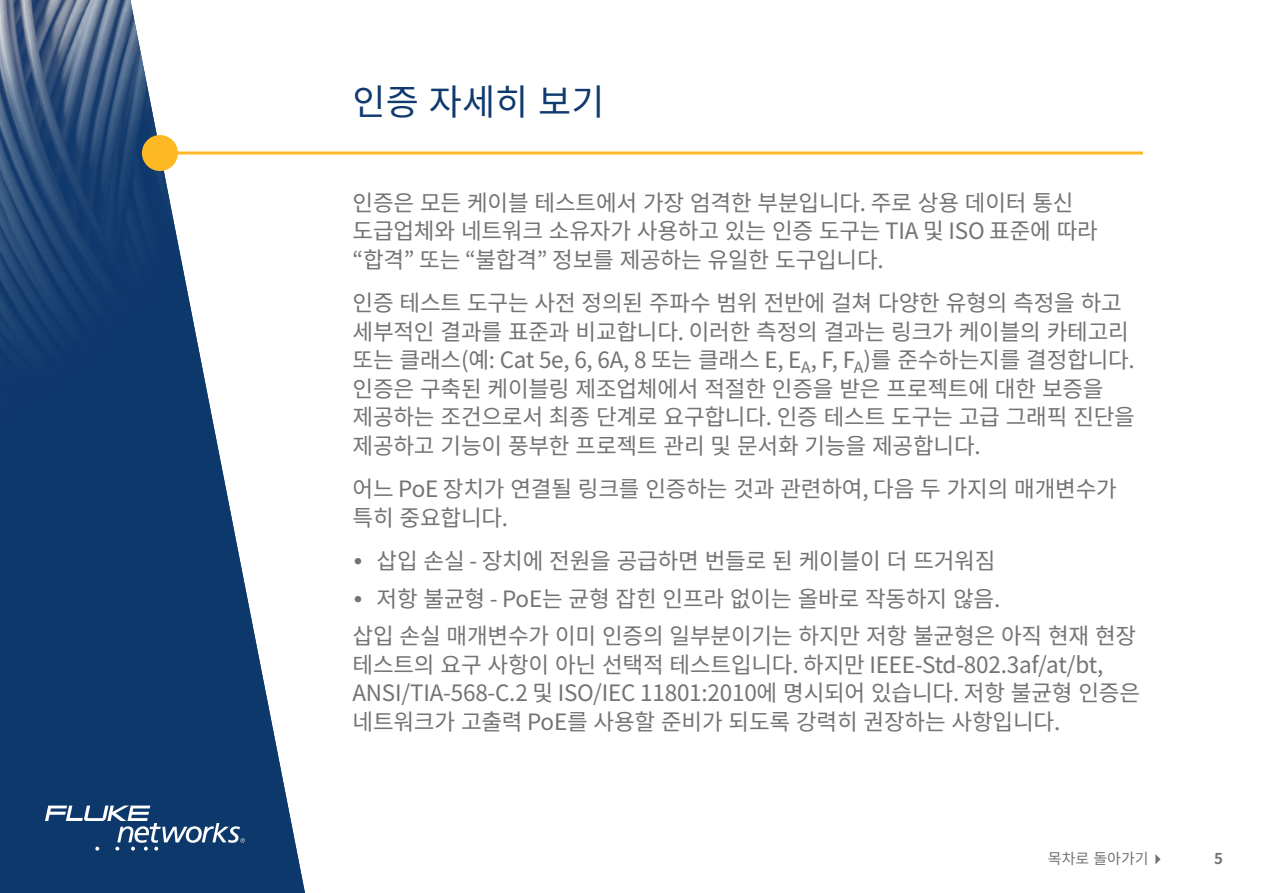
<style>
.page{position:relative;width:1263px;height:893px;background:#fff}
.page>*{position:absolute;margin:0;border:0;box-sizing:border-box;transform-origin:0 0}
.Section_heads-incl_i{font:36px "Noto Sans CJ Kkr";color:#0f3a6e}
.Body_copy{font:22.5px/28.5px "Noto Sans CJ Kkr";letter-spacing:-.01em;color:#737373}
.Body-bullets{font:22.5px "Noto Sans CJ Kkr";letter-spacing:-.01em;color:#737373}
.t1{font:15px "Noto Sans CJ Kkr";color:#737373}
.t2{font:700 15px "Noto Sans CJ Kkr";color:#737373}
.s1{font-family:"Officina Sans ITC Std"}
</style>
<div class="page">
<img style="left:0;top:0;width:305px;height:893px">
<svg style="left:45px;top:806px;width:200px;height:45px"></svg>
<svg style="left:1155px;top:854px;width:5px;height:10px"></svg>
<div style="left:142px;top:135px;width:36px;height:36px;background:#fdb924;border-radius:50%"></div>
<hr style="left:166px;top:152px;width:977px;height:3px;background:#fdb924">
<p class="Section_heads-incl_i" style="left:352px;top:82px;width:254px">인증 자세히 보기</p>
<p class="Body_copy" style="left:352px;top:189px;width:747px">인증은 모든 케이블 테스트에서 가장 엄격한 부분입니다. 주로 상용 데이터 통신 도급업체와 네트워크 소유자가 사용하고 있는 인증 도구는 TIA 및 ISO 표준에 따라 “합격” 또는 “불합격” 정보를 제공하는 유일한 도구입니다.</p>
<p class="Body_copy" style="left:352px;top:289px;width:784px">인증 테스트 도구는 사전 정의된 주파수 범위 전반에 걸쳐 다양한 유형의 측정을 하고 세부적인 결과를 표준과 비교합니다. 이러한 측정의 결과는 링크가 케이블의 카테고리 또는 클래스(예: Cat 5e, 6, 6A, 8 또는 클래스 E, E<sub>A</sub>, F, F<sub>A</sub>)를 준수하는지를 결정합니다. 인증은 구축된 케이블링 제조업체에서 적절한 인증을 받은 프로젝트에 대한 보증을 제공하는 조건으로서 최종 단계로 요구합니다. 인증 테스트 도구는 고급 그래픽 진단을 제공하고 기능이 풍부한 프로젝트 관리 및 문서화 기능을 제공합니다.</p>
<p class="Body_copy" style="left:352px;top:475px;width:766px">어느 PoE 장치가 연결될 링크를 인증하는 것과 관련하여, 다음 두 가지의 매개변수가 특히 중요합니다.</p>
<p class="Body-bullets" style="left:352px;top:548px;width:644px"><span class="s1">•</span> 삽입 손실 - 장치에 전원을 공급하면 번들로 된 케이블이 더 뜨거워짐</p>
<p class="Body-bullets" style="left:352px;top:586px;width:649px"><span class="s1">•</span> 저항 불균형 - PoE는 균형 잡힌 인프라 없이는 올바로 작동하지 않음.</p>
<p class="Body_copy" style="left:352px;top:622px;width:789px">삽입 손실 매개변수가 이미 인증의 일부분이기는 하지만 저항 불균형은 아직 현재 현장 테스트의 요구 사항이 아닌 선택적 테스트입니다. 하지만 IEEE-Std-802.3af/at/bt, ANSI/TIA-568-C.2 및 ISO/IEC 11801:2010에 명시되어 있습니다. 저항 불균형 인증은 네트워크가 고출력 PoE를 사용할 준비가 되도록 강력히 권장하는 사항입니다.</p>
<p class="t1" style="left:1048px;top:850px;width:102px">목차로 돌아가기</p>
<p class="t2" style="left:1214px;top:850px;width:10px">5</p>
</div>
